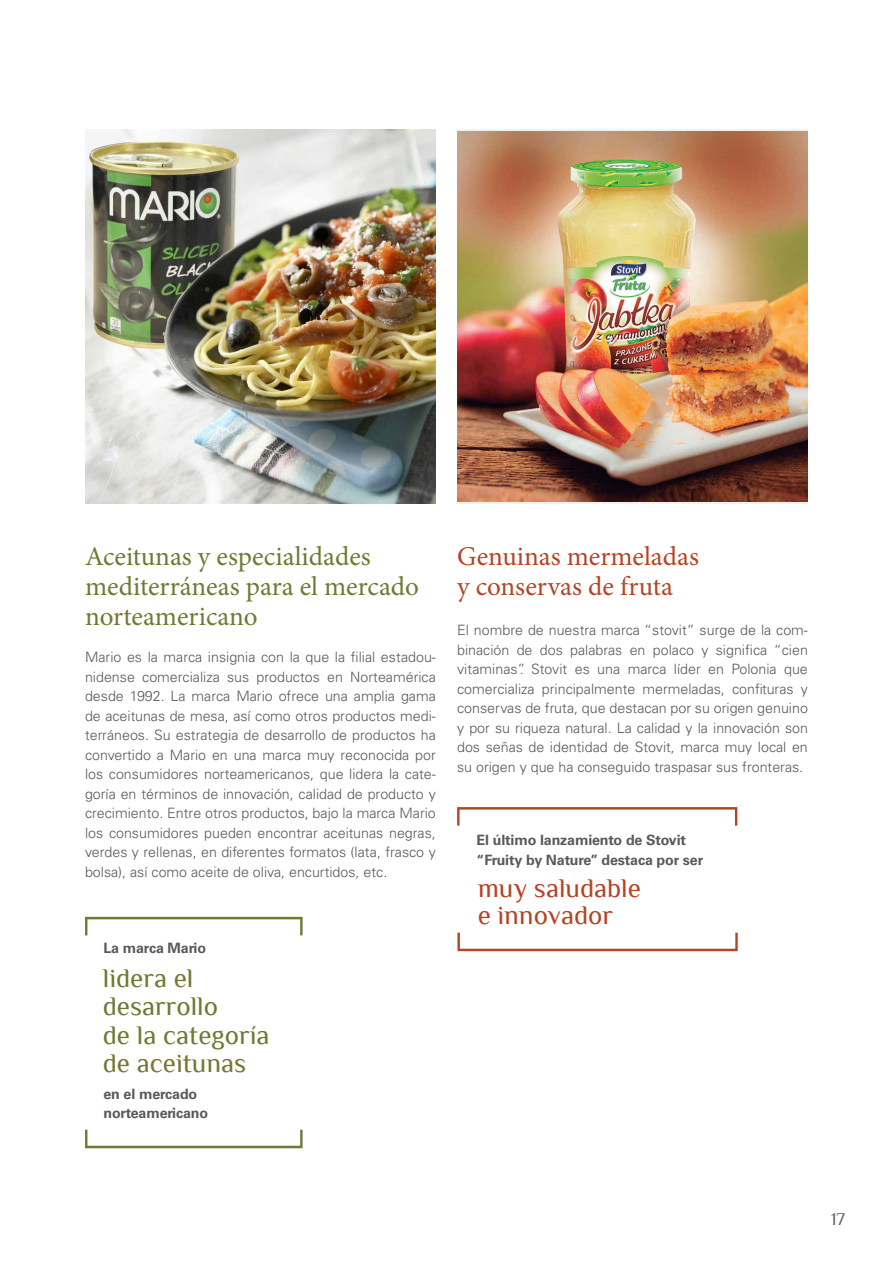
<style>
.page{position:relative;width:893px;height:1263px;background:#fff}
.page>*{position:absolute;margin:0;border:0;box-sizing:border-box;transform-origin:0 0}
.t1{font:27.15px/30px "Minion Pro";color:#707932}
.t2{font:27.15px/30px "Minion Pro";color:#b54425}
.t3{font:27px/28.5px "Philosopher";color:#707932}
.t4{font:27px/27px "Philosopher";color:#b54425}
.t5{font:18px "Philosopher";color:#636466}
.t6{font:300 14.25px/19.5px "Univers LT Std";color:#58595b;text-align:justify}
.t7{font:700 14.25px/19.5px "Univers LT Std";letter-spacing:-.01em;color:#58595b}
</style>
<div class="page">
<svg style="left:457px;top:933px;width:281px;height:18px"></svg>
<svg style="left:457px;top:807px;width:280px;height:19px"></svg>
<img style="left:457px;top:131px;width:351px;height:371px">
<img style="left:85px;top:129px;width:350px;height:375px">
<svg style="left:85px;top:1130px;width:218px;height:18px"></svg>
<svg style="left:85px;top:917px;width:218px;height:18px"></svg>
<h1 class="t1" style="left:85px;top:541px;width:335px">Aceitunas y especialidades mediterráneas para el mercado norteamericano</h1>
<h1 class="t2" style="left:457px;top:541px;width:243px">Genuinas mermeladas y conservas de fruta</h1>
<p class="t6" style="left:457px;top:620px;width:352px">El nombre de nuestra marca “stovit” surge de la com&shy;binación de dos palabras en polaco y significa “cien vitaminas”. Stovit es una marca líder en Polonia que comercializa principalmente mermeladas, confituras y conservas de fruta, que destacan por su origen genuino y por su riqueza natural. La calidad y la innovación son dos señas de identidad de Stovit, marca muy local en su origen y que ha conseguido traspasar sus fronteras.</p>
<p class="t6" style="left:85px;top:647px;width:352px">Mario es la marca insignia con la que la filial estadou&shy;nidense comercializa sus productos en Norteamérica desde 1992. La marca Mario ofrece una amplia gama de aceitunas de mesa, así como otros productos medi&shy;terráneos. Su estrategia de desarrollo de productos ha convertido a Mario en una marca muy reconocida por los consumidores norteamericanos, que lidera la cate&shy;goría en términos de innovación, calidad de producto y crecimiento. Entre otros productos, bajo la marca Mario los consumidores pueden encontrar aceitunas negras, verdes y rellenas, en diferentes formatos (lata, frasco y bolsa), así como aceite de oliva, encurtidos, etc.</p>
<p class="t7" style="left:477px;top:831px;width:228px">El último lanzamiento de Stovit “Fruity by Nature” destaca por ser</p>
<h2 class="t4" style="left:478px;top:875px;width:165px">muy saludable e innovador</h2>
<p class="t7" style="left:103px;top:939px;width:104px">La marca Mario</p>
<h2 class="t3" style="left:103px;top:964px;width:168px">lidera el desarrollo<br>de la categoría de aceitunas</h2>
<p class="t7" style="left:103px;top:1084px;width:106px">en el mercado norteamericano</p>
<p class="t5" style="left:831px;top:1210px;width:16px">17</p>
</div>
